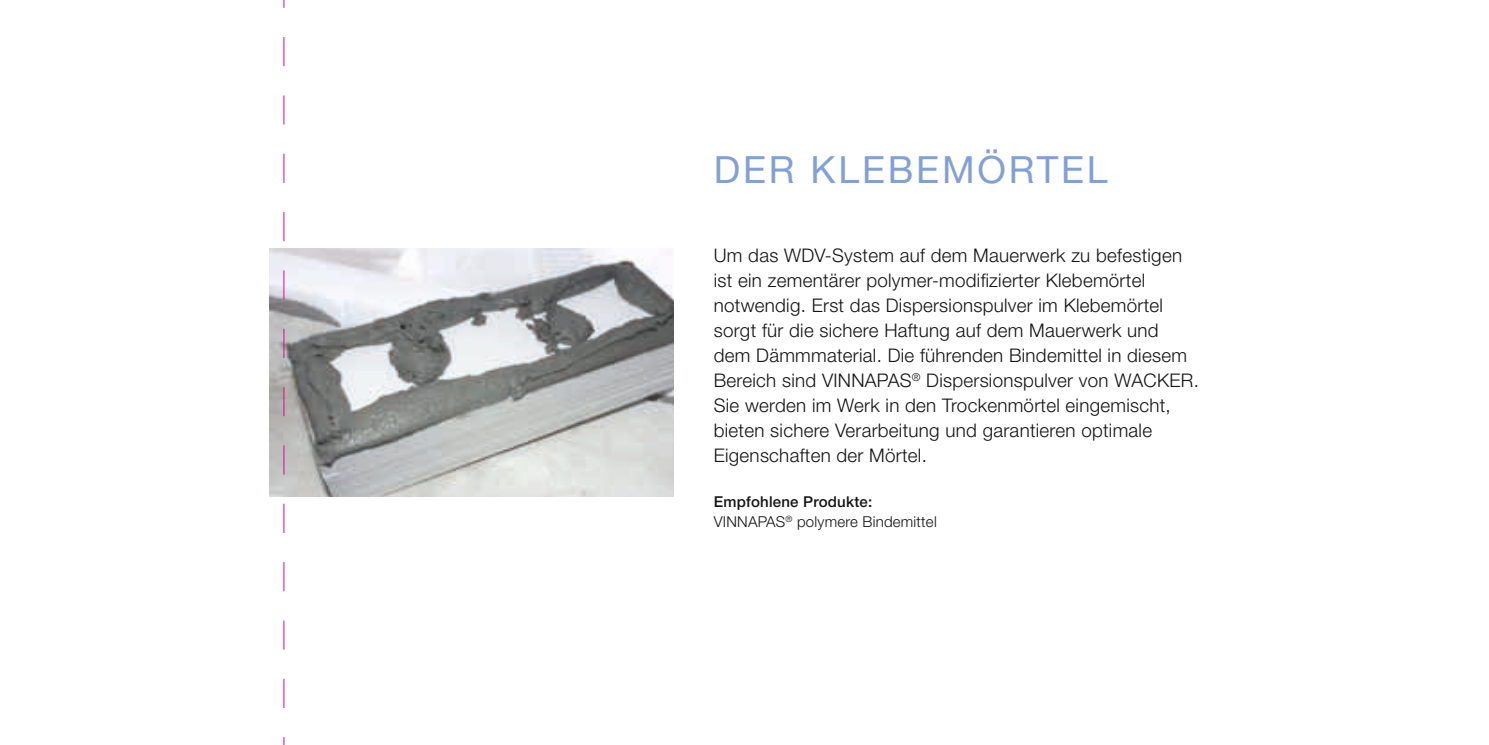
<style>
.page{position:relative;width:1489px;height:745px;background:#fff}
.page>*{position:absolute;margin:0;border:0;box-sizing:border-box;transform-origin:0 0}
.t1{font:37.5px "Helvetica Neue LT Pro";letter-spacing:.075em;color:#81a0d6}
.t2{font:300 18.75px/25px "Helvetica Neue LT Pro";letter-spacing:.015em;color:#131413}
.t3{font:300 15px/20px "Helvetica Neue LT Pro";letter-spacing:.015em;color:#131413}
.s1{font-weight:500}
</style>
<div class="page">
<img style="left:269px;top:248px;width:404px;height:248px">
<svg style="left:283px;top:0;width:1px;height:744px"></svg>
<h1 class="t1" style="left:713px;top:147px;width:383px">DER KLEBEMÖRTEL</h1>
<p class="t2" style="left:713px;top:242px;width:486px">Um das WDV-System auf dem Mauerwerk zu befestigen ist ein zementärer polymer-modifizierter Klebemörtel notwendig. Erst das Dispersionspulver im Klebemörtel sorgt für die sichere Haftung auf dem Mauerwerk und dem Dämmmaterial. Die führenden Bindemittel in diesem Bereich sind VINNAPAS<sup>®</sup> Dispersionspulver von WACKER.<br>Sie werden im Werk in den Trockenmörtel eingemischt, bieten sichere Verarbeitung und garantieren optimale Eigenschaften der Mörtel.</p>
<p class="t3" style="left:713px;top:491px;width:224px"><span class="s1">Empfohlene Produkte:<br></span>VINNAPAS<sup>®</sup> polymere Bindemittel</p>
</div>
